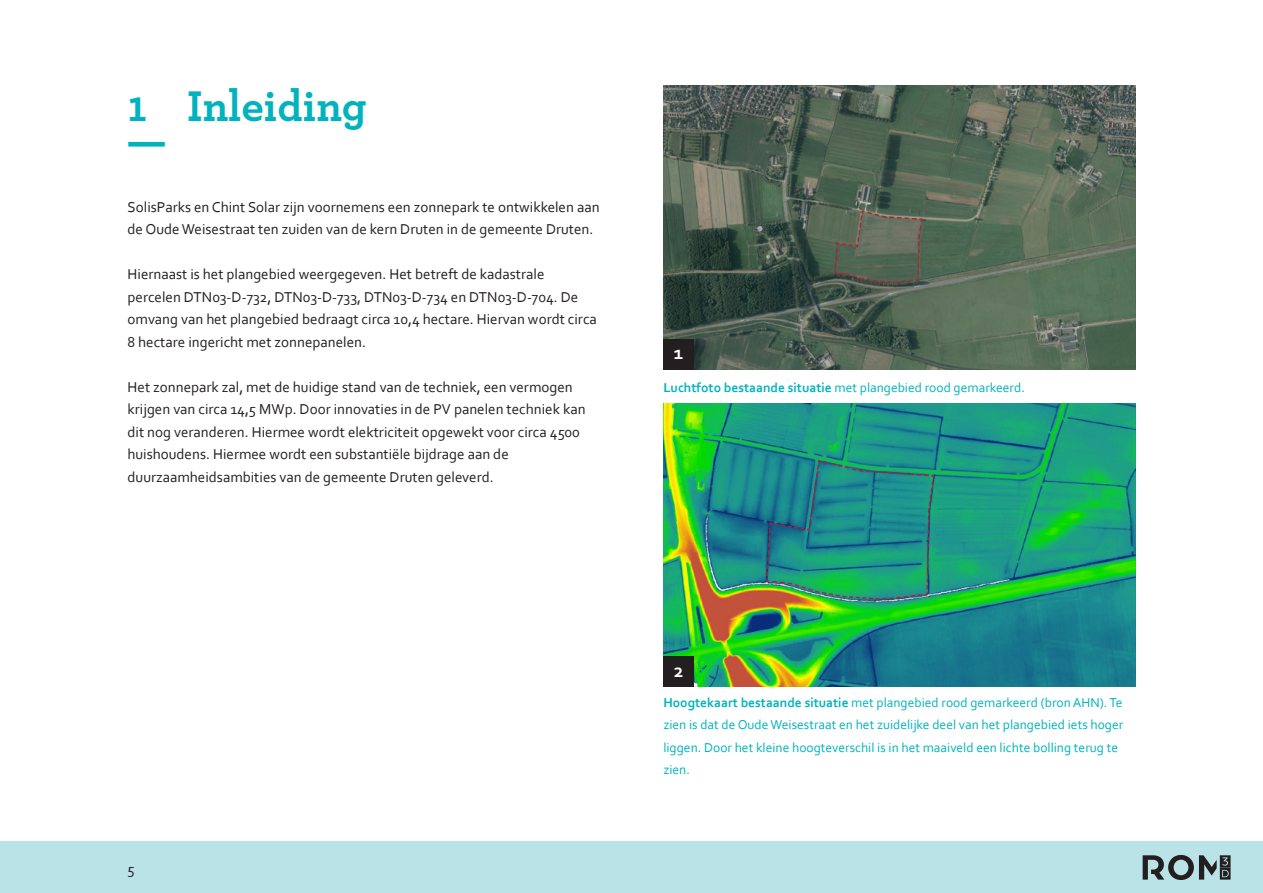
<style>
.page{position:relative;width:1263px;height:893px;background:#fff}
.page>*{position:absolute;margin:0;border:0;box-sizing:border-box;transform-origin:0 0}
.t1{font:700 45px/36px "Archer";color:#00b3bd}
.t2{font:700 19.65px "Corbel";color:#fff}
.t3{font:15px/22.5px "Corbel";color:#231f20}
.t4{font:13.5px/22.5px "Corbel";color:#00b3bd}
.s1{font-weight:700}
</style>
<div class="page">
<div style="left:0;top:842px;width:1263px;height:51px;background:#bae3e7"></div>
<svg style="left:1143px;top:855px;width:87px;height:25px"></svg>
<img style="left:663px;top:85px;width:472px;height:284px">
<div style="left:663px;top:339px;width:30px;height:30px;background:#231f20"></div>
<svg style="left:834px;top:209px;width:89px;height:114px;background:#596556"></svg>
<img style="left:663px;top:403px;width:472px;height:284px">
<div style="left:663px;top:657px;width:30px;height:30px;background:#231f20"></div>
<svg style="left:765px;top:459px;width:170px;height:172px;background:#249574"></svg>
<h1 class="t1" style="left:128px;top:85px;width:241px">1 Inleiding —</h1>
<p class="t3" style="left:128px;top:195px;width:473px">SolisParks en Chint Solar zijn voornemens een zonnepark te ontwikkelen aan de Oude Weisestraat ten zuiden van de kern Druten in de gemeente Druten.</p>
<p class="t3" style="left:128px;top:262px;width:471px">Hiernaast is het plangebied weergegeven. Het betreft de kadastrale percelen DTN03-D-732, DTN03-D-733, DTN03-D-734 en DTN03-D-704. De omvang van het plangebied bedraagt circa 10,4 hectare. Hiervan wordt circa 8 hectare ingericht met zonnepanelen.</p>
<p class="t3" style="left:128px;top:375px;width:459px">Het zonnepark zal, met de huidige stand van de techniek, een vermogen krijgen van circa 14,5 MWp. Door innovaties in de PV panelen techniek kan dit nog veranderen. Hiermee wordt elektriciteit opgewekt voor circa 4500 huishoudens. Hiermee wordt een substantiële bijdrage aan de duurzaamheidsambities van de gemeente Druten geleverd.</p>
<p class="t4" style="left:663px;top:375px;width:363px"><span class="s1">Luchtfoto bestaande situatie</span> met plangebied rood gemarkeerd.</p>
<h2 class="t2" style="left:674px;top:341px;width:11px">1</h2>
<h2 class="t2" style="left:674px;top:658px;width:11px">2</h2>
<p class="t3" style="left:128px;top:857px;width:9px">5</p>
<p class="t4" style="left:663px;top:690px;width:461px"><span class="s1">Hoogtekaart bestaande situatie</span> met plangebied rood gemarkeerd (bron AHN). Te zien is dat de Oude Weisestraat en het zuidelijke deel van het plangebied iets hoger liggen. Door het kleine hoogteverschil is in het maaiveld een lichte bolling terug te zien.</p>
</div>
